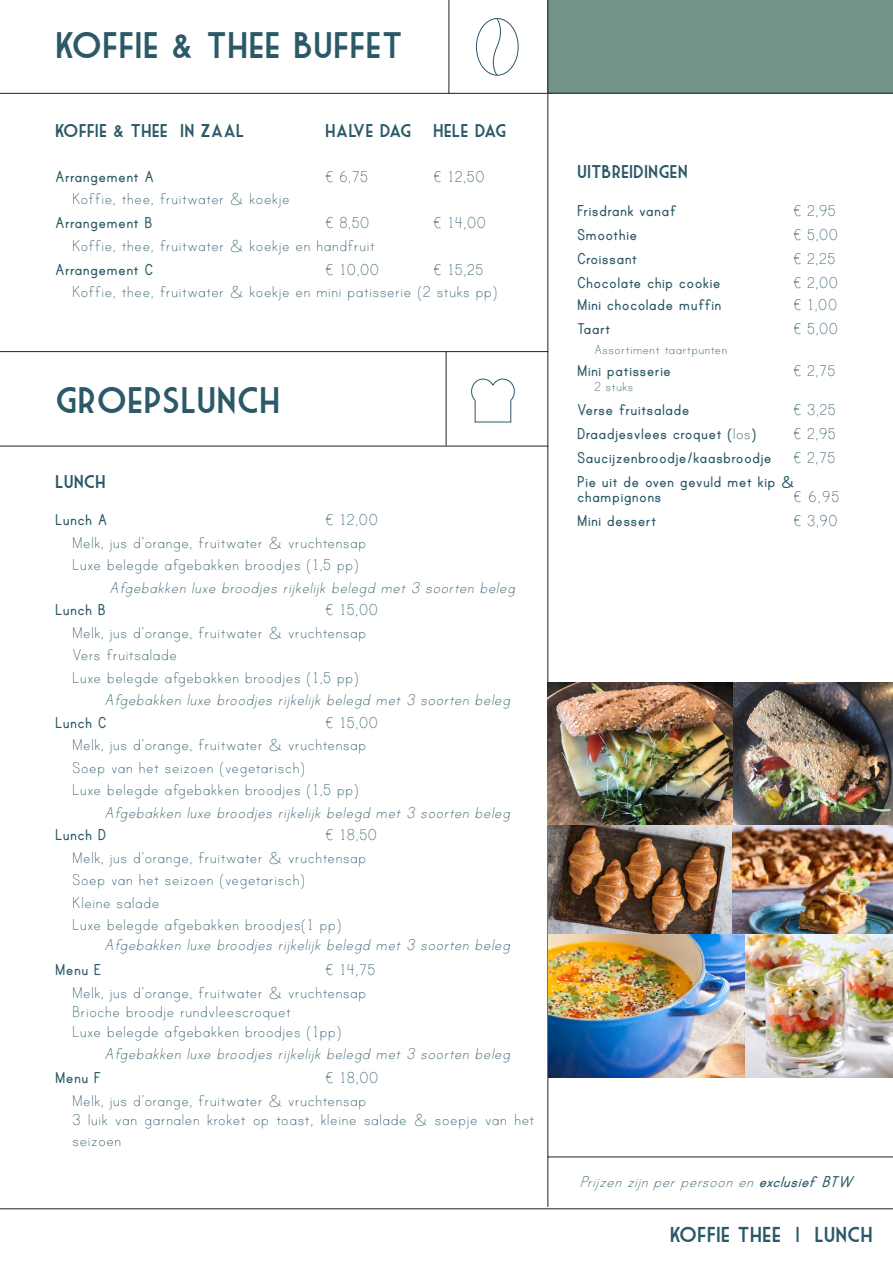
<style>
.page{position:relative;width:893px;height:1263px;background:#fff}
.page>*{position:absolute;margin:0;border:0;box-sizing:border-box;transform-origin:0 0}
.t1{font:36px "Market Deco";color:#2c5968}
.t2{font:21px "Market Deco";color:#2c5968}
.t3{font:18px/21px "Print Clearly";color:#2c5968}
.t4{font:italic 18px "Print Clearly";color:#2c5968}
.t5{font:700 18px "Print";color:#2c5968}
.t6{font:18px "Market Deco";color:#2c5968}
.t7{font:15px "Print Clearly";color:#2c5968}
.s1{font-family:"Print Clearly";font-weight:400}
.s2{font-family:"Print";font-weight:700}
</style>
<div class="page">
<hr style="left:0;top:93px;width:547px;height:1px;background:#231f20">
<hr style="left:0;top:1208px;width:893px;height:1px;background:#231f20">
<hr style="left:448px;top:0;width:1px;height:94px;background:#231f20">
<hr style="left:547px;top:1156px;width:346px;height:1px;background:#231f20">
<div style="left:476px;top:18px;width:43px;height:58px;border:1px solid #2c5968;border-radius:50%"></div>
<svg style="left:489px;top:18px;width:17px;height:58px"></svg>
<div style="left:548px;top:0;width:345px;height:93px;background:#729385"></div>
<hr style="left:547px;top:93px;width:346px;height:1px;background:#231f20">
<hr style="left:547px;top:0;width:1px;height:1207px;background:#231f20">
<img style="left:548px;top:683px;width:345px;height:251px">
<img style="left:548px;top:934px;width:200px;height:143px">
<img style="left:746px;top:935px;width:147px;height:142px">
<hr style="left:446px;top:352px;width:1px;height:94px;background:#231f20">
<svg style="left:471px;top:378px;width:44px;height:45px"></svg>
<hr style="left:0;top:351px;width:548px;height:1px;background:#231f20">
<hr style="left:0;top:446px;width:548px;height:1px;background:#231f20">
<p class="t1" style="left:55px;top:26px;width:349px">KOFFIE &amp; THEE BUFFET</p>
<p class="t6" style="left:55px;top:120px;width:191px">KOFFIE &amp; THEE IN ZAAL</p>
<p class="t6" style="left:325px;top:120px;width:183px">HALVE DAG HELE DAG</p>
<p class="t5" style="left:55px;top:168px;width:101px">Arrangement A</p>
<p class="t3" style="left:325px;top:166px;width:45px">€ 6,75</p>
<p class="t3" style="left:433px;top:166px;width:53px">€ 12,50</p>
<p class="t3" style="left:72px;top:188px;width:219px">Koffie, thee, fruitwater &amp; koekje</p>
<p class="t5" style="left:55px;top:214px;width:99px">Arrangement B</p>
<p class="t3" style="left:325px;top:212px;width:46px">€ 8,50</p>
<p class="t3" style="left:433px;top:212px;width:55px">€ 14,00</p>
<p class="t3" style="left:72px;top:235px;width:305px">Koffie, thee, fruitwater &amp; koekje en handfruit</p>
<p class="t5" style="left:55px;top:261px;width:100px">Arrangement C</p>
<p class="t3" style="left:325px;top:259px;width:56px">€ 10,00</p>
<p class="t3" style="left:433px;top:259px;width:52px">€ 15,25</p>
<p class="t3" style="left:72px;top:281px;width:427px">Koffie, thee, fruitwater &amp; koekje en mini patisserie (2 stuks pp)</p>
<p class="t1" style="left:55px;top:380px;width:227px">GROEPSLUNCH</p>
<p class="t6" style="left:55px;top:471px;width:52px">LUNCH</p>
<p class="t5" style="left:55px;top:511px;width:54px">Lunch A</p>
<p class="t3" style="left:325px;top:509px;width:54px">€ 12,00</p>
<p class="t3" style="left:72px;top:532px;width:296px">Melk, jus d’orange, fruitwater &amp; vruchtensap</p>
<p class="t3" style="left:72px;top:554px;width:288px">Luxe belegde afgebakken broodjes (1,5 pp)</p>
<p class="t4" style="left:109px;top:578px;width:411px">Afgebakken luxe broodjes rijkelijk belegd met 3 soorten beleg</p>
<p class="t5" style="left:55px;top:601px;width:52px">Lunch B</p>
<p class="t3" style="left:325px;top:599px;width:54px">€ 15,00</p>
<p class="t3" style="left:72px;top:622px;width:296px">Melk, jus d’orange, fruitwater &amp; vruchtensap</p>
<p class="t3" style="left:72px;top:644px;width:107px">Vers fruitsalade</p>
<p class="t3" style="left:72px;top:667px;width:288px">Luxe belegde afgebakken broodjes (1,5 pp)</p>
<p class="t4" style="left:104px;top:691px;width:411px">Afgebakken luxe broodjes rijkelijk belegd met 3 soorten beleg</p>
<p class="t5" style="left:55px;top:714px;width:53px">Lunch C</p>
<p class="t3" style="left:325px;top:712px;width:54px">€ 15,00</p>
<p class="t3" style="left:72px;top:734px;width:296px">Melk, jus d’orange, fruitwater &amp; vruchtensap</p>
<p class="t3" style="left:72px;top:757px;width:235px">Soep van het seizoen (vegetarisch)</p>
<p class="t3" style="left:72px;top:779px;width:288px">Luxe belegde afgebakken broodjes (1,5 pp)</p>
<p class="t4" style="left:104px;top:803px;width:411px">Afgebakken luxe broodjes rijkelijk belegd met 3 soorten beleg</p>
<p class="t5" style="left:55px;top:826px;width:53px">Lunch D</p>
<p class="t3" style="left:325px;top:824px;width:54px">€ 18,50</p>
<p class="t3" style="left:72px;top:847px;width:296px">Melk, jus d’orange, fruitwater &amp; vruchtensap</p>
<p class="t3" style="left:72px;top:869px;width:235px">Soep van het seizoen (vegetarisch)</p>
<p class="t3" style="left:72px;top:892px;width:89px">Kleine salade</p>
<p class="t3" style="left:72px;top:914px;width:271px">Luxe belegde afgebakken broodjes(1 pp)</p>
<p class="t4" style="left:104px;top:935px;width:411px">Afgebakken luxe broodjes rijkelijk belegd met 3 soorten beleg</p>
<p class="t5" style="left:55px;top:961px;width:48px">Menu E</p>
<p class="t3" style="left:325px;top:959px;width:52px">€ 14,75</p>
<p class="t3" style="left:72px;top:982px;width:296px">Melk, jus d’orange, fruitwater &amp; vruchtensap</p>
<p class="t3" style="left:72px;top:1001px;width:220px">Brioche broodje rundvleescroquet</p>
<p class="t3" style="left:72px;top:1021px;width:271px">Luxe belegde afgebakken broodjes (1pp)</p>
<p class="t4" style="left:104px;top:1045px;width:411px">Afgebakken luxe broodjes rijkelijk belegd met 3 soorten beleg</p>
<p class="t5" style="left:55px;top:1069px;width:48px">Menu F</p>
<p class="t3" style="left:325px;top:1067px;width:55px">€ 18,00</p>
<p class="t3" style="left:72px;top:1090px;width:296px">Melk, jus d’orange, fruitwater &amp; vruchtensap</p>
<p class="t3" style="left:72px;top:1109px;width:464px">3 luik van garnalen kroket op toast, kleine salade &amp; soepje van het seizoen</p>
<p class="t6" style="left:577px;top:162px;width:112px">UITBREIDINGEN</p>
<p class="t5" style="left:577px;top:202px;width:102px">Frisdrank vanaf</p>
<p class="t3" style="left:793px;top:200px;width:45px">€ 2,95</p>
<p class="t5" style="left:577px;top:226px;width:62px">Smoothie</p>
<p class="t3" style="left:793px;top:224px;width:47px">€ 5,00</p>
<p class="t5" style="left:577px;top:250px;width:62px">Croissant</p>
<p class="t3" style="left:793px;top:248px;width:44px">€ 2,25</p>
<p class="t5" style="left:577px;top:274px;width:145px">Chocolate chip cookie</p>
<p class="t3" style="left:793px;top:272px;width:47px">€ 2,00</p>
<p class="t5" style="left:577px;top:297px;width:146px">Mini chocolade muffin</p>
<p class="t3" style="left:793px;top:294px;width:46px">€ 1,00</p>
<p class="t5" style="left:577px;top:321px;width:35px">Taart</p>
<p class="t3" style="left:793px;top:318px;width:47px">€ 5,00</p>
<p class="t7" style="left:594px;top:342px;width:135px">Assortiment taartpunten</p>
<p class="t5" style="left:577px;top:363px;width:96px">Mini patisserie</p>
<p class="t3" style="left:793px;top:360px;width:44px">€ 2,75</p>
<p class="t7" style="left:594px;top:379px;width:41px">2 stuks</p>
<p class="t5" style="left:577px;top:402px;width:114px">Verse fruitsalade</p>
<p class="t3" style="left:793px;top:399px;width:45px">€ 3,25</p>
<p class="t5" style="left:577px;top:426px;width:181px">Draadjesvlees croquet (<span class="s1">los</span>)</p>
<p class="t3" style="left:793px;top:423px;width:45px">€ 2,95</p>
<p class="t5" style="left:577px;top:450px;width:260px">Saucijzenbroodje/kaasbroodje <span class="s1">€ 2,75</span></p>
<p class="t5" style="left:577px;top:474px;width:219px">Pie uit de oven gevuld met kip &amp;</p>
<p class="t5" style="left:577px;top:489px;width:86px">champignons</p>
<p class="t3" style="left:793px;top:486px;width:48px">€ 6,95</p>
<p class="t5" style="left:577px;top:513px;width:81px">Mini dessert</p>
<p class="t3" style="left:793px;top:510px;width:46px">€ 3,90</p>
<p class="t4" style="left:579px;top:1172px;width:280px">Prijzenzijnperpersoonen<span class="s2">exclusiefBTW</span></p>
<p class="t2" style="left:670px;top:1223px;width:204px">KOFFIE THEE | LUNCH</p>
</div>
